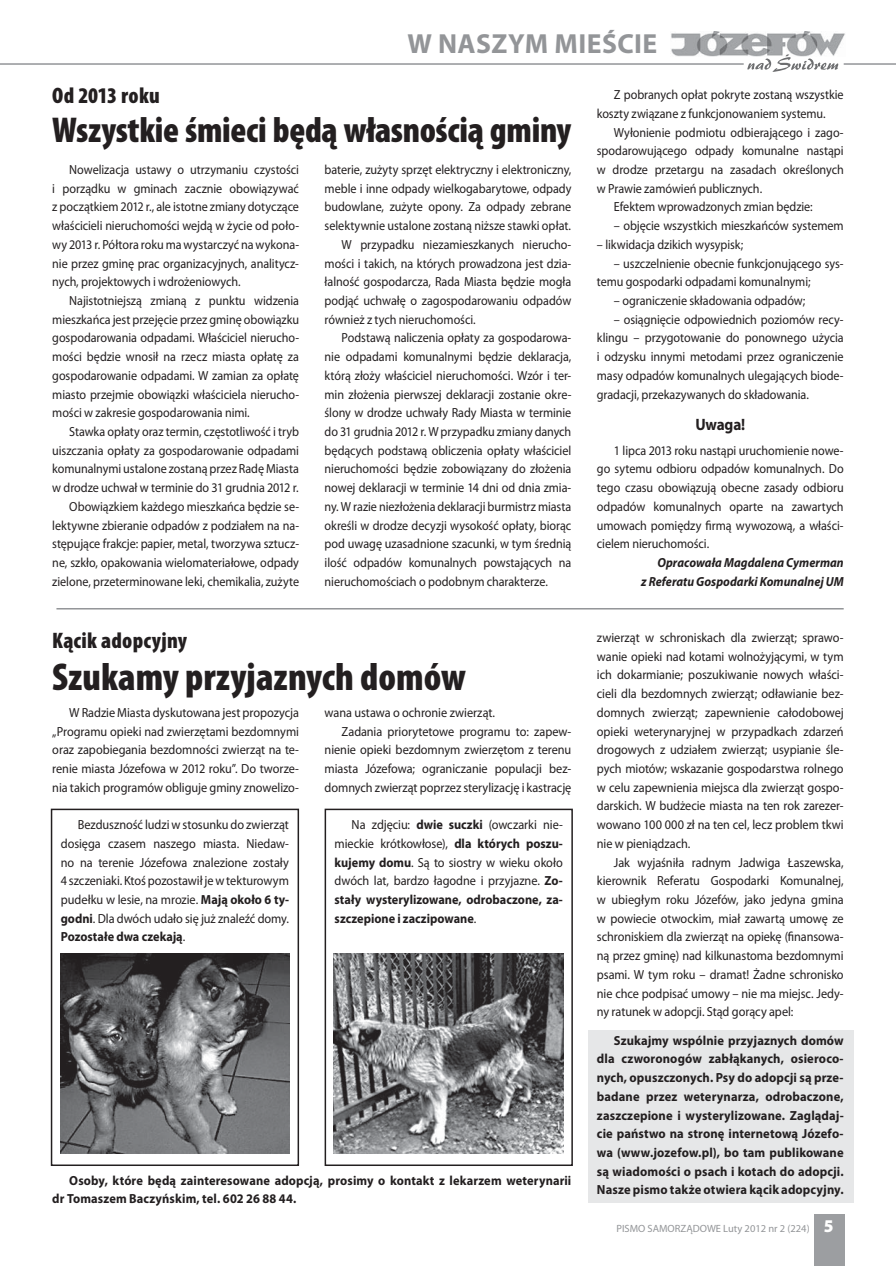
<style>
.page{position:relative;width:896px;height:1266px;background:#fff}
.page>*{position:absolute;margin:0;border:0;box-sizing:border-box;transform-origin:0 0}
.t1{font:900 condensed 39px "Myriad Pro";color:#231f20}
.t2{font:900 condensed 36px "Myriad Pro";letter-spacing:-.01em;color:#231f20}
.t3{font:700 27.75px "Myriad Pro";letter-spacing:.015em;color:#939598}
.t4{font:900 condensed 22.5px "Myriad Pro";letter-spacing:.01em;color:#231f20}
.t5{font:700 16.5px "Myriad Pro";letter-spacing:-.01em;color:#231f20;scale:.92 1}
.t6{font:13.2px/18.8px "Myriad Pro";letter-spacing:-.005em;color:#231f20;text-align:justify;scale:.92 1}
.t7{font:13.2px/18.8px "Myriad Pro";letter-spacing:-.005em;color:#231f20;text-align:justify;scale:.93 1}
.t8{font:700 13.2px/18.8px "Myriad Pro";letter-spacing:.01em;color:#231f20;text-align:justify;scale:.95 1}
.t9{font:700 13.2px/18.8px "Myriad Pro";letter-spacing:.01em;color:#231f20;scale:.94 1}
.t10{font:italic 700 13.2px/18.8px "Myriad Pro";color:#231f20;text-align:right;scale:.92 1}
.t11{font:10.5px "Myriad Pro";color:#939598}
.s1{font-weight:700}
.s2{font-weight:900;font-size:18px;color:#fff}
</style>
<div class="page">
<hr style="left:0;top:63px;width:743px;height:2px;background:#939598">
<img style="left:671px;top:31px;width:173px;height:26px">
<svg style="left:747px;top:54px;width:91px;height:18px"></svg>
<hr style="left:843px;top:63px;width:52px;height:2px;background:#939598">
<div style="left:813px;top:1213px;width:31px;height:52px;background:#9c9ea1"></div>
<div style="left:588px;top:1030px;width:265px;height:172px;background:#e6e7e8"></div>
<hr style="left:56px;top:608px;width:787px;height:1px;background:#939598">
<div style="left:324px;top:808px;width:249px;height:357px;border:2px solid #231f20"></div>
<div style="left:51px;top:808px;width:248px;height:357px;border:2px solid #231f20"></div>
<img style="left:334px;top:953px;width:229px;height:200px">
<img style="left:60px;top:953px;width:230px;height:200px">
<h3 class="t3" style="left:407px;top:33px;width:251px">W NASZYM MIEŚCIE</h3>
<h3 class="t4" style="left:52px;top:87px;width:109px">Od 2013 roku</h3>
<h2 class="t2" style="left:52px;top:116px;width:520px">Wszystkie śmieci będą własnością gminy</h2>
<p class="t6" style="left:52px;top:161px;width:270px;text-indent:17px">Nowelizacja ustawy o utrzymaniu czystości i porządku w gminach zacznie obowiązywać z początkiem 2012 r., ale istotne zmiany dotyczące właścicieli nieruchomości wejdą w życie od poło&shy;wy 2013 r. Półtora roku ma wystarczyć na wykona&shy;nie przez gminę prac organizacyjnych, analitycz&shy;nych, projektowych i wdrożeniowych.</p>
<p class="t6" style="left:52px;top:292px;width:270px;text-indent:17px">Najistotniejszą zmianą z punktu widzenia mieszkańca jest przejęcie przez gminę obowiązku gospodarowania odpadami. Właściciel nierucho&shy;mości będzie wnosił na rzecz miasta opłatę za gospodarowanie odpadami. W zamian za opłatę miasto przejmie obowiązki właściciela nierucho&shy;mości w zakresie gospodarowania nimi.</p>
<p class="t6" style="left:52px;top:423px;width:270px;text-align:right">Stawka opłaty oraz termin, częstotliwość i tryb uiszczania opłaty za gospodarowanie odpadami komunalnymi ustalone zostaną przez Radę Miasta w drodze uchwał w terminie do 31 grudnia 2012 r.<br>Obowiązkiem każdego mieszkańca będzie se&shy;lektywne zbieranie odpadów z podziałem na na&shy;stępujące frakcje: papier, metal, tworzywa sztucz&shy;ne, szkło, opakowania wielomateriałowe, odpady zielone, przeterminowane leki, chemikalia, zużyte</p>
<p class="t6" style="left:324px;top:161px;width:270px">baterie, zużyty sprzęt elektryczny i elektroniczny,</p>
<p class="t6" style="left:324px;top:180px;width:270px">meble i inne odpady wielkogabarytowe, odpady</p>
<p class="t6" style="left:324px;top:199px;width:270px">budowlane, zużyte opony. Za odpady zebrane</p>
<p class="t6" style="left:324px;top:218px;width:269px">selektywnie ustalone zostaną niższe stawki opłat.</p>
<p class="t6" style="left:341px;top:236px;width:251px">W przypadku niezamieszkanych nierucho-</p>
<p class="t6" style="left:324px;top:255px;width:270px">mości i takich, na których prowadzona jest dzia-</p>
<p class="t6" style="left:324px;top:274px;width:270px">łalność gospodarcza, Rada Miasta będzie mogła</p>
<p class="t6" style="left:324px;top:292px;width:270px">podjąć uchwałę o zagospodarowaniu odpadów</p>
<p class="t6" style="left:324px;top:311px;width:166px">również z tych nieruchomości.</p>
<p class="t6" style="left:341px;top:330px;width:251px">Podstawą naliczenia opłaty za gospodarowa-</p>
<p class="t6" style="left:324px;top:349px;width:269px">nie odpadami komunalnymi będzie deklaracja,</p>
<p class="t6" style="left:324px;top:367px;width:270px">którą złoży właściciel nieruchomości. Wzór i ter-</p>
<p class="t6" style="left:324px;top:386px;width:270px">min złożenia pierwszej deklaracji zostanie okre-</p>
<p class="t6" style="left:324px;top:405px;width:270px">ślony w drodze uchwały Rady Miasta w terminie</p>
<p class="t6" style="left:324px;top:423px;width:270px">do 31 grudnia 2012 r. W przypadku zmiany danych</p>
<p class="t6" style="left:324px;top:442px;width:269px">będących podstawą obliczenia opłaty właściciel</p>
<p class="t6" style="left:324px;top:461px;width:269px">nieruchomości będzie zobowiązany do złożenia</p>
<p class="t6" style="left:324px;top:479px;width:270px">nowej deklaracji w terminie 14 dni od dnia zmia-</p>
<p class="t6" style="left:324px;top:498px;width:269px">ny. W razie niezłożenia deklaracji burmistrz miasta</p>
<p class="t6" style="left:324px;top:517px;width:269px">określi w drodze decyzji wysokość opłaty, biorąc</p>
<p class="t6" style="left:324px;top:536px;width:270px">pod uwagę uzasadnione szacunki, w tym średnią</p>
<p class="t6" style="left:324px;top:554px;width:270px">ilość odpadów komunalnych powstających na</p>
<p class="t6" style="left:324px;top:573px;width:244px">nieruchomościach o podobnym charakterze.</p>
<h3 class="t4" style="left:52px;top:631px;width:136px">Kącik adopcyjny</h3>
<h1 class="t1" style="left:52px;top:661px;width:415px">Szukamy przyjaznych domów</h1>
<p class="t7" style="left:52px;top:704px;width:267px;text-indent:17px">W Radzie Miasta dyskutowana jest propozycja „Programu opieki nad zwierzętami bezdomnymi oraz zapobiegania bezdomności zwierząt na te&shy;renie miasta Józefowa w 2012 roku”. Do tworze&shy;nia takich programów obliguje gminy znowelizo-</p>
<p class="t7" style="left:324px;top:704px;width:185px">wana ustawa o ochronie zwierząt.</p>
<p class="t7" style="left:341px;top:723px;width:248px">Zadania priorytetowe programu to: zapew-</p>
<p class="t7" style="left:324px;top:741px;width:267px">nienie opieki bezdomnym zwierzętom z terenu</p>
<p class="t7" style="left:324px;top:760px;width:267px">miasta Józefowa; ograniczanie populacji bez-</p>
<p class="t7" style="left:324px;top:779px;width:267px">domnych zwierząt poprzez sterylizację i kastrację</p>
<p class="t7" style="left:61px;top:816px;width:247px;text-indent:17px">Bezduszność ludzi w stosunku do zwierząt dosięga czasem naszego miasta. Niedaw&shy;no na terenie Józefowa znalezione zostały 4 szczeniaki. Ktoś pozostawił je w tekturowym pudełku w lesie, na mrozie. <span class="s1">Mają około 6 ty&shy;godni</span>. Dla dwóch udało się już znaleźć domy.<br><span class="s1">Pozostałe dwa czekają</span>.</p>
<p class="t7" style="left:334px;top:816px;width:247px;text-indent:17px">Na zdjęciu: <span class="s1">dwie suczki</span> (owczarki nie&shy;mieckie krótkowłose), <span class="s1">dla których poszu&shy;kujemy domu</span>. Są to siostry w wieku około dwóch lat, bardzo łagodne i przyjazne. <span class="s1">Zo&shy;stały wysterylizowane, odrobaczone, za&shy;szczepione i zaczipowane</span>.</p>
<p class="t9" style="left:52px;top:1172px;width:553px;text-indent:17px">Osoby, które będą zainteresowane adopcją, prosimy o kontakt z lekarzem weterynarii dr Tomaszem Baczyńskim, tel. 602 26 88 44.</p>
<p class="t6" style="left:597px;top:87px;width:270px;text-indent:17px">Z pobranych opłat pokryte zostaną wszystkie koszty związane z funkcjonowaniem systemu.</p>
<p class="t6" style="left:614px;top:124px;width:251px">Wyłonienie podmiotu odbierającego i zago-</p>
<p class="t6" style="left:597px;top:143px;width:270px">spodarowującego odpady komunalne nastąpi</p>
<p class="t6" style="left:597px;top:161px;width:270px">w drodze przetargu na zasadach określonych</p>
<p class="t6" style="left:597px;top:180px;width:181px">w Prawie zamówień publicznych.</p>
<p class="t6" style="left:614px;top:199px;width:217px">Efektem wprowadzonych zmian będzie:</p>
<p class="t6" style="left:614px;top:218px;width:251px">– objęcie wszystkich mieszkańców systemem</p>
<p class="t6" style="left:597px;top:236px;width:161px">– likwidacja dzikich wysypisk;</p>
<p class="t6" style="left:597px;top:255px;width:270px;text-indent:17px">– uszczelnienie obecnie funkcjonującego sys&shy;temu gospodarki odpadami komunalnymi;</p>
<p class="t6" style="left:614px;top:292px;width:209px">– ograniczenie składowania odpadów;</p>
<p class="t6" style="left:597px;top:311px;width:270px;text-indent:17px">– osiągnięcie odpowiednich poziomów recy&shy;klingu – przygotowanie do ponownego użycia i odzysku innymi metodami przez ograniczenie masy odpadów komunalnych ulegających biode&shy;gradacji, przekazywanych do składowania.</p>
<p class="t5" style="left:695px;top:418px;width:56px">Uwaga!</p>
<p class="t6" style="left:597px;top:442px;width:270px;text-indent:17px">1 lipca 2013 roku nastąpi uruchomienie nowe&shy;go sytemu odbioru odpadów komunalnych. Do tego czasu obowiązują obecne zasady odbioru odpadów komunalnych oparte na zawartych umowach pomiędzy firmą wywozową, a właści&shy;cielem nieruchomości.</p>
<p class="t10" style="left:641px;top:554px;width:222px">Opracowała Magdalena Cymerman<br>z Referatu Gospodarki Komunalnej UM</p>
<p class="t7" style="left:597px;top:629px;width:267px">zwierząt w schroniskach dla zwierząt; sprawo&shy;wanie opieki nad kotami wolnożyjącymi, w tym ich dokarmianie; poszukiwanie nowych właści&shy;cieli dla bezdomnych zwierząt; odławianie bez&shy;domnych zwierząt; zapewnienie całodobowej opieki weterynaryjnej w przypadkach zdarzeń drogowych z udziałem zwierząt; usypianie śle&shy;pych miotów; wskazanie gospodarstwa rolnego w celu zapewnienia miejsca dla zwierząt gospo&shy;darskich. W budżecie miasta na ten rok zarezer&shy;wowano 100 000 zł na ten cel, lecz problem tkwi nie w pieniądzach.</p>
<p class="t7" style="left:597px;top:854px;width:267px;text-indent:17px">Jak wyjaśniła radnym Jadwiga Łaszewska, kierownik Referatu Gospodarki Komunalnej, w ubiegłym roku Józefów, jako jedyna gmina w powiecie otwockim, miał zawartą umowę ze schroniskiem dla zwierząt na opiekę (finansowa&shy;ną przez gminę) nad kilkunastoma bezdomnymi psami. W tym roku – dramat! Żadne schronisko nie chce podpisać umowy – nie ma miejsc. Jedy&shy;ny ratunek w adopcji. Stąd gorący apel:</p>
<p class="t8" style="left:597px;top:1032px;width:261px;text-indent:17px">Szukajmy wspólnie przyjaznych domów dla czworonogów zabłąkanych, osieroco&shy;nych, opuszczonych. Psy do adopcji są prze&shy;badane przez weterynarza, odrobaczone, zaszczepione i wysterylizowane. Zaglądaj&shy;cie państwo na stronę internetową Józefo&shy;wa (www.jozefow.pl), bo tam publikowane są wiadomości o psach i kotach do adopcji.<br>Nasze pismo także otwiera kącik adopcyjny.</p>
<p class="t11" style="left:616px;top:1224px;width:219px">PISMO SAMORZĄDOWE Luty 2012 nr 2 (224) <span class="s2">5</span></p>
</div>
